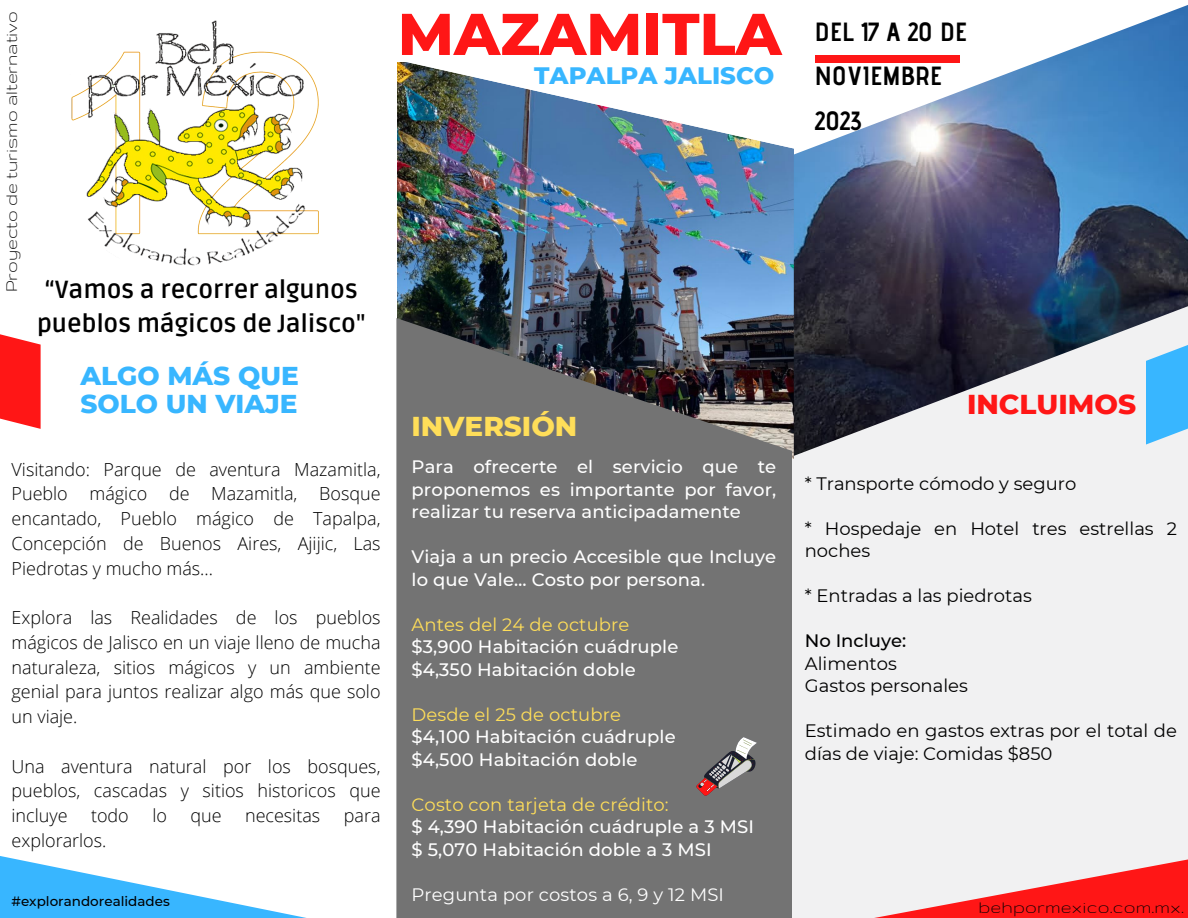
<style>
.page{position:relative;width:1188px;height:918px;background:#fff}
.page>*{position:absolute;margin:0;border:0;box-sizing:border-box;transform-origin:0 0}
.t1{font:800 58.8px "Montserrat";color:#ff1616}
.t2{font:800 27.9px "Montserrat";color:#ff1616}
.t3{font:800 27.9px "Montserrat";color:#ffde59}
.t4{font:800 26.4px "Montserrat";color:#38b6ff}
.t5{font:700 26.25px/44.8px "Advent Pro";color:#000}
.t6{font:700 24.75px/33.8px "Ruda";color:#000;text-align:center}
.t7{font:800 24.3px "Montserrat";color:#38b6ff}
.t8{font:19.5px "Gruppo";color:#000}
.t9{font:300 18px/24.8px "Open Sans";color:#000;text-align:justify}
.t10{font:500 18px/22.5px "Montserrat";letter-spacing:.005em;color:#fff;text-align:justify}
.t11{font:18px/22.5px "Montserrat";color:#000}
.t12{font:18px "Montserrat";letter-spacing:.005em;color:#ffde59}
.t13{font:18px "Montserrat";letter-spacing:.005em;color:#fff}
.t14{font:500 18px "Montserrat";color:#000}
.t15{font:500 13.5px "Montserrat";color:#000}
</style>
<div class="page">
<div style="left:792px;top:268px;width:396px;height:650px;background:#f1f1f2"></div>
<svg style="left:874px;top:859px;width:314px;height:59px"></svg>
<img style="left:398px;top:151px;width:396px;height:307px">
<svg style="left:396px;top:318px;width:396px;height:600px;background:#6d6d6e"></svg>
<img style="left:397px;top:62px;width:397px;height:89px">
<svg style="left:0;top:856px;width:306px;height:62px"></svg>
<svg style="left:0;top:334px;width:41px;height:95px;background:#ff3232"></svg>
<img style="left:794px;top:5px;width:394px;height:451px">
<svg style="left:1146px;top:318px;width:42px;height:127px;fill:#38b6ff"></svg>
<div style="left:815px;top:55px;width:145px;height:7px;background:#ff1616"></div>
<svg style="left:697px;top:737px;width:60px;height:59px;background:#84797a"></svg>
<img style="left:71px;top:20px;width:248px;height:246px">
<p class="t8" style="left:2px;top:292px;width:282px;rotate:-90deg">Proyecto de turismo alternativo</p>
<p class="t6" style="left:37px;top:273px;width:330px">“Vamos a recorrer algunos pueblos mágicos de Jalisco"</p>
<p class="t4" style="left:80px;top:359px;width:220px">ALGO MÁS QUE</p>
<p class="t4" style="left:80px;top:387px;width:219px">SOLO UN VIAJE</p>
<p class="t9" style="left:12px;top:456px;width:371px">Visitando: Parque de aventura Mazamitla, Pueblo mágico de Mazamitla, Bosque encantado, Pueblo mágico de Tapalpa, Concepción de Buenos Aires, Ajijic, Las Piedrotas y mucho más...</p>
<p class="t9" style="left:12px;top:605px;width:371px">Explora las Realidades de los pueblos mágicos de Jalisco en un viaje lleno de mucha naturaleza, sitios mágicos y un ambiente genial para juntos realizar algo más que solo un viaje.</p>
<p class="t9" style="left:12px;top:753px;width:371px">Una aventura natural por los bosques, pueblos, cascadas y sitios historicos que incluye</p>
<p class="t9" style="left:91px;top:803px;width:39px">todo</p>
<p class="t9" style="left:152px;top:803px;width:16px">lo</p>
<p class="t9" style="left:190px;top:803px;width:33px">que</p>
<p class="t9" style="left:245px;top:803px;width:77px">necesitas</p>
<p class="t9" style="left:344px;top:803px;width:38px">para</p>
<p class="t9" style="left:12px;top:828px;width:96px">explorarlos.</p>
<p class="t15" style="left:12px;top:893px;width:160px">#explorandorealidades</p>
<p class="t1" style="left:398px;top:-2px;width:385px">MAZAMITLA</p>
<p class="t5" style="left:815px;top:8px;width:154px">DEL 17 A 20 DE<br>NOVIEMBRE</p>
<p class="t5" style="left:815px;top:98px;width:48px">2023</p>
<p class="t7" style="left:534px;top:60px;width:242px">TAPALPA JALISCO</p>
<p class="t3" style="left:411px;top:409px;width:168px">INVERSIÓN</p>
<p class="t10" style="left:412px;top:456px;width:366px">Para ofrecerte el servicio que te proponemos es importante por favor, realizar tu reserva anticipadamente</p>
<p class="t10" style="left:412px;top:546px;width:366px">Viaja a un precio Accesible que Incluye lo que Vale… Costo por persona.</p>
<p class="t12" style="left:412px;top:614px;width:219px">Antes del 24 de octubre</p>
<p class="t10" style="left:412px;top:636px;width:268px">$3,900 Habitación cuádruple</p>
<p class="t10" style="left:412px;top:658px;width:226px">$4,350 Habitación doble</p>
<p class="t12" style="left:412px;top:704px;width:211px">Desde el 25 de octubre</p>
<p class="t10" style="left:412px;top:726px;width:266px">$4,100 Habitación cuádruple</p>
<p class="t10" style="left:412px;top:748px;width:228px">$4,500 Habitación doble</p>
<p class="t12" style="left:412px;top:794px;width:259px">Costo con tarjeta de crédito:</p>
<p class="t10" style="left:412px;top:816px;width:344px">$ 4,390 Habitación cuádruple a 3 MSI</p>
<p class="t10" style="left:412px;top:838px;width:302px">$ 5,070 Habitación doble a 3 MSI</p>
<p class="t13" style="left:412px;top:884px;width:314px">Pregunta por costos a 6, 9 y 12 MSI</p>
<p class="t2" style="left:967px;top:387px;width:171px">INCLUIMOS</p>
<p class="t11" style="left:805px;top:472px;width:273px">* Transporte cómodo y seguro</p>
<p class="t11" style="left:805px;top:517px;width:374px">* Hospedaje en Hotel tres estrellas 2 noches</p>
<p class="t11" style="left:805px;top:585px;width:229px">* Entradas a las piedrotas</p>
<p class="t14" style="left:805px;top:630px;width:103px">No Incluye:</p>
<p class="t11" style="left:805px;top:652px;width:94px">Alimentos</p>
<p class="t11" style="left:805px;top:675px;width:165px">Gastos personales</p>
<p class="t11" style="left:805px;top:720px;width:374px">Estimado en gastos extras por el total de días de viaje: Comidas $850</p>
<p class="t8" style="left:979px;top:897px;width:207px">behpormexico.com.mx.</p>
</div>
